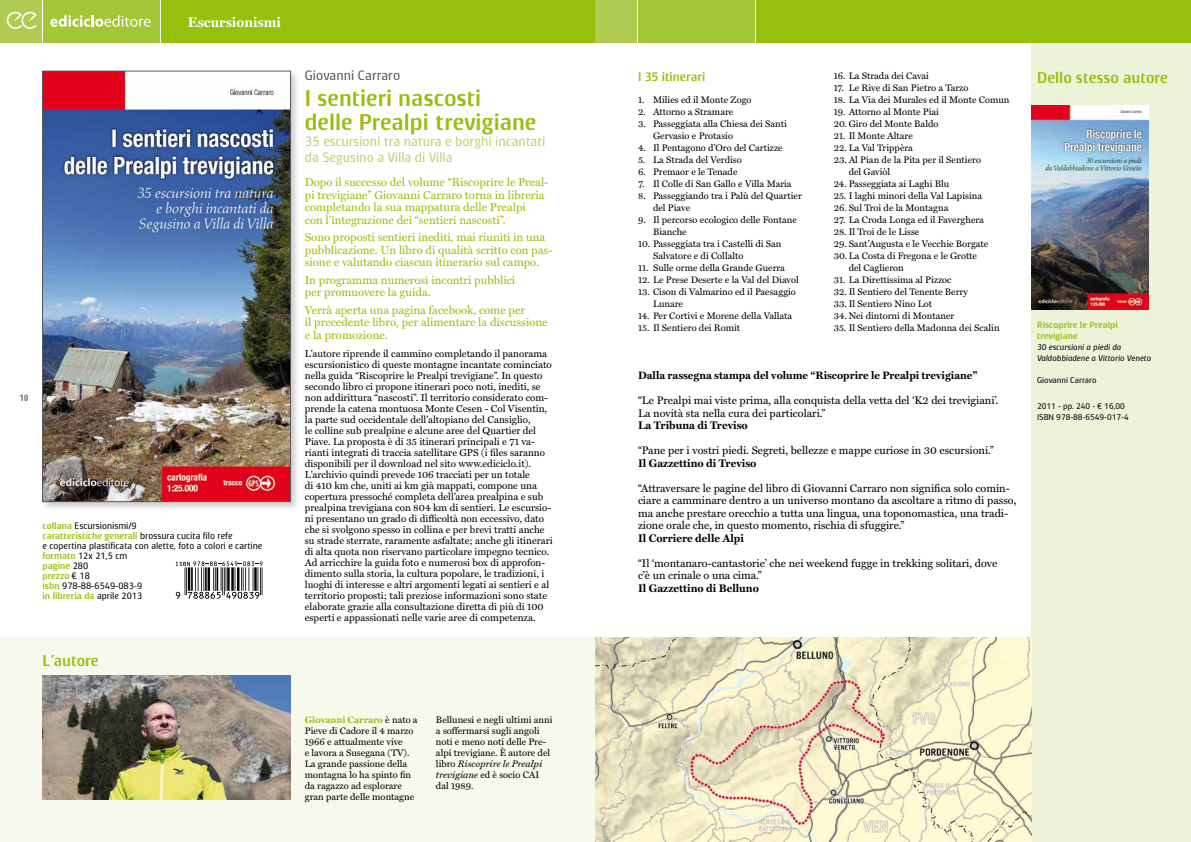
<style>
.page{position:relative;width:1191px;height:842px;background:#fff}
.page>*{position:absolute;margin:0;border:0;box-sizing:border-box;transform-origin:0 0}
.t1{font:700 22px/24px "Zotico 84";color:#97bf0d}
.t2{font:700 15px "Zotico 84";color:#97bf0d}
.t3{font:700 14px "Miller Text";color:#fff}
.t4{font:13px/15.6px "Zotico 84";color:#bbd26a}
.t5{font:13px "Zotico 84";color:#58585a}
.t6{font:700 12px "Zotico 84";color:#97bf0d}
.t7{font:11.5px/12.5px "Miller Text";color:#97bf0d}
.t8{font:11px/12.5px "Miller Text";color:#000}
.t9{font:700 11px "Miller Text";color:#000}
.t10{font:700 10.8px "Miller Text";color:#000}
.t11{font:10px/11px "Miller Text";color:#000}
.t12{font:700 condensed 9.8px "Myriad Pro";color:#707172}
.t13{font:9.5px/11px "Miller Text";color:#000}
.t14{font:9px/10px "Zotico 84";color:#000}
.t15{font:700 8.8px/11px "Zotico 84";letter-spacing:-.005em;color:#97bf0d}
.t16{font:8px/11px "Zotico 84";letter-spacing:-.005em;color:#000}
.t17{font:italic 8px/11px "Zotico 84";letter-spacing:-.005em;color:#000}
.s1{font-weight:700;color:#97bf0d}
.s2{font-style:italic}
</style>
<div class="page">
<div style="left:1031px;top:43px;width:160px;height:799px;background:#edf3d9"></div>
<div style="left:0;top:638px;width:595px;height:204px;background:#f6f9ec"></div>
<div style="left:0;top:0;width:41px;height:43px;background:#b0cb52"></div>
<div style="left:43px;top:0;width:116px;height:43px;background:#a4c537"></div>
<div style="left:161px;top:0;width:434px;height:43px;background:#97bf0d"></div>
<div style="left:595px;top:0;width:42px;height:43px;background:#b0cb52"></div>
<div style="left:638px;top:0;width:117px;height:43px;background:#a4c537"></div>
<div style="left:756px;top:0;width:435px;height:43px;background:#97bf0d"></div>
<svg style="left:50px;top:15px;width:100px;height:12px"></svg>
<svg style="left:7px;top:12px;width:29px;height:17px"></svg>
<div style="left:41px;top:69px;width:259px;height:442px;background:#000;opacity:.2"></div>
<img style="left:44px;top:73px;width:245px;height:427px">
<div style="left:42px;top:71px;width:249px;height:431px;border:1px solid #58585a"></div>
<svg style="left:176px;top:561px;width:87px;height:38px"></svg>
<img style="left:43px;top:676px;width:248px;height:123px">
<img style="left:595px;top:638px;width:436px;height:204px">
<img style="left:1031px;top:106px;width:117px;height:204px">
<h3 class="t3" style="left:188px;top:14px;width:95px">Escursionismi</h3>
<p class="t12" style="left:20px;top:392px;width:10px">10</p>
<p class="t14" style="left:43px;top:521px;width:221px"><span class="s1">collana</span> Escursionismi/9<br><span class="s1">caratteristiche generali</span> brossura cucita filo refe<br>e copertina plastificata con alette, foto a colori e cartine <span class="s1">formato</span> 12x 21,5 cm<br><span class="s1">pagine</span> 280<br><span class="s1">prezzo</span> € 18<br><span class="s1">isbn</span> 978-88-6549-083-9<br><span class="s1">in libreria da</span> aprile 2013</p>
<h2 class="t2" style="left:43px;top:651px;width:58px">L’autore</h2>
<h3 class="t5" style="left:305px;top:67px;width:97px">Giovanni Carraro</h3>
<h1 class="t1" style="left:305px;top:86px;width:233px">I sentieri nascosti<br>delle Prealpi trevigiane</h1>
<h3 class="t4" style="left:305px;top:134px;width:242px">35 escursioni tra natura e borghi incantati da Segusino a Villa di Villa</h3>
<p class="t7" style="left:305px;top:176px;width:245px">Dopo il successo del volume “Riscoprire le Preal&shy;pi trevigiane” Giovanni Carraro torna in libreria completando la sua mappatura delle Prealpi<br>con l’integrazione dei “sentieri nascosti”.</p>
<p class="t7" style="left:305px;top:231px;width:249px">Sono proposti sentieri inediti, mai riuniti in una pubblicazione. Un libro di qualità scritto con pas&shy;sione e valutando ciascun itinerario sul campo.</p>
<p class="t7" style="left:305px;top:273px;width:212px">In programma numerosi incontri pubblici per promuovere la guida.</p>
<p class="t7" style="left:305px;top:303px;width:244px">Verrà aperta una pagina facebook, come per<br>il precedente libro, per alimentare la discussione e la promozione.</p>
<p class="t11" style="left:305px;top:348px;width:249px">L’autore riprende il cammino completando il panorama escursionistico di queste montagne incantate cominciato nella guida “Riscoprire le Prealpi trevigiane”. In questo secondo libro ci propone itinerari poco noti, inediti, se non addirittura “nascosti”. Il territorio considerato com&shy;prende la catena montuosa Monte Cesen - Col Visentin, la parte sud occidentale dell’altopiano del Cansiglio,<br>le colline sub prealpine e alcune aree del Quartier del Piave. La proposta è di 35 itinerari principali e 71 va&shy;rianti integrati di traccia satellitare GPS (i files saranno disponibili per il download nel sito www.ediciclo.it).<br>L’archivio quindi prevede 106 tracciati per un totale<br>di 410 km che, uniti ai km già mappati, compone una copertura pressoché completa dell’area prealpina e sub prealpina trevigiana con 804 km di sentieri. Le escursio&shy;ni presentano un grado di difficoltà non eccessivo, dato che si svolgono spesso in collina e per brevi tratti anche su strade sterrate, raramente asfaltate; anche gli itinerari di alta quota non riservano particolare impegno tecnico.<br>Ad arricchire la guida foto e numerosi box di approfon&shy;dimento sulla storia, la cultura popolare, le tradizioni, i luoghi di interesse e altri argomenti legati ai sentieri e al territorio proposti; tali preziose informazioni sono state elaborate grazie alla consultazione diretta di più di 100 esperti e appassionati nelle varie aree di competenza.</p>
<p class="t13" style="left:305px;top:714px;width:114px"><span class="s1">Giovanni Carraro</span> è nato a<br>Pieve di Cadore il 4 marzo<br>1966 e attualmente vive<br>e lavora a Susegana (TV).<br>La grande passione della montagna lo ha spinto fin da ragazzo ad esplorare gran parte delle montagne</p>
<p class="t13" style="left:436px;top:714px;width:118px">Bellunesi e negli ultimi anni a soffermarsi sugli angoli noti e meno noti delle Pre&shy;alpi trevigiane. È autore del libro <span class="s2">Riscoprire le Prealpi trevigiane</span> ed è socio CAI dal 1989.</p>
<p class="t6" style="left:638px;top:69px;width:69px">I 35 itinerari</p>
<p class="t13" style="left:638px;top:94px;width:115px">1. Milies ed il Monte Zogo</p>
<p class="t13" style="left:638px;top:106px;width:97px">2. Attorno a Stramare</p>
<p class="t13" style="left:653px;top:118px;width:135px;line-height:12px;text-indent:-15px">3. Passeggiata alla Chiesa dei Santi<br>Gervasio e Protasio</p>
<p class="t13" style="left:638px;top:142px;width:146px">4. Il Pentagono d’Oro del Cartizze</p>
<p class="t13" style="left:638px;top:154px;width:105px">5. La Strada del Verdiso</p>
<p class="t13" style="left:638px;top:166px;width:101px">6. Premaor e le Tenade</p>
<p class="t13" style="left:638px;top:178px;width:155px">7. Il Colle di San Gallo e Villa Maria</p>
<p class="t13" style="left:653px;top:190px;width:150px;line-height:12px;text-indent:-15px">8. Passeggiando tra i Palù del Quartier del Piave</p>
<p class="t13" style="left:653px;top:214px;width:145px;line-height:12px;text-indent:-15px">9. Il percorso ecologico delle Fontane<br>Bianche</p>
<p class="t13" style="left:653px;top:238px;width:130px;line-height:12px;text-indent:-15px">10. Passeggiata tra i Castelli di San<br>Salvatore e di Collalto</p>
<p class="t13" style="left:638px;top:262px;width:148px">11. Sulle orme della Grande Guerra</p>
<p class="t13" style="left:638px;top:274px;width:162px">12. Le Prese Deserte e la Val del Diavol</p>
<p class="t13" style="left:653px;top:286px;width:144px;line-height:12px;text-indent:-15px">13. Cison di Valmarino ed il Paesaggio<br>Lunare</p>
<p class="t13" style="left:638px;top:310px;width:156px">14. Per Cortivi e Morene della Vallata</p>
<p class="t13" style="left:638px;top:322px;width:104px">15. Il Sentiero dei Romit</p>
<p class="t13" style="left:833px;top:70px;width:97px">16. La Strada dei Cavai</p>
<p class="t13" style="left:833px;top:82px;width:136px">17. Le Rive di San Pietro a Tarzo</p>
<p class="t13" style="left:833px;top:94px;width:177px">18. La Via dei Murales ed il Monte Comun</p>
<p class="t13" style="left:833px;top:106px;width:107px">19. Attorno al Monte Piai</p>
<p class="t13" style="left:833px;top:118px;width:106px">20. Giro del Monte Baldo</p>
<p class="t13" style="left:833px;top:130px;width:81px">21. Il Monte Altare</p>
<p class="t13" style="left:833px;top:142px;width:81px">22. La Val Trippèra</p>
<p class="t13" style="left:848px;top:154px;width:134px;line-height:12px;text-indent:-15px">23. Al Pian de la Pita per il Sentiero del Gaviòl</p>
<p class="t13" style="left:833px;top:178px;width:117px">24. Passeggiata ai Laghi Blu</p>
<p class="t13" style="left:833px;top:190px;width:150px">25. I laghi minori della Val Lapisina</p>
<p class="t13" style="left:833px;top:202px;width:116px">26. Sul Troi de la Montagna</p>
<p class="t13" style="left:833px;top:214px;width:152px">27. La Croda Longa ed il Faverghera</p>
<p class="t13" style="left:833px;top:226px;width:87px">28. Il Troi de le Lisse</p>
<p class="t13" style="left:833px;top:238px;width:156px">29. Sant’Augusta e le Vecchie Borgate</p>
<p class="t13" style="left:833px;top:250px;width:145px">30.La Costa di Fregona e le Grotte</p>
<p class="t13" style="left:848px;top:262px;width:57px">del Caglieron</p>
<p class="t13" style="left:833px;top:274px;width:119px">31. La Direttissima al Pizzoc</p>
<p class="t13" style="left:833px;top:286px;width:136px">32. Il Sentiero del Tenente Berry</p>
<p class="t13" style="left:833px;top:298px;width:100px">33. Il Sentiero Nino Lot</p>
<p class="t13" style="left:833px;top:310px;width:122px">34. Nei dintorni di Montaner</p>
<p class="t13" style="left:833px;top:322px;width:167px">35. Il Sentiero della Madonna dei Scalin</p>
<p class="t10" style="left:638px;top:369px;width:341px">Dalla rassegna stampa del volume “Riscoprire le Prealpi trevigiane”</p>
<p class="t8" style="left:638px;top:394px;width:362px">“Le Prealpi mai viste prima, alla conquista della vetta del ‘K2 dei trevigiani’.<br>La novità sta nella cura dei particolari.”</p>
<p class="t9" style="left:638px;top:419px;width:111px">La Tribuna di Treviso</p>
<p class="t8" style="left:638px;top:444px;width:357px">“Pane per i vostri piedi. Segreti, bellezze e mappe curiose in 30 escursioni.”</p>
<p class="t9" style="left:638px;top:456px;width:120px">Il Gazzettino di Treviso</p>
<p class="t8" style="left:638px;top:482px;width:380px">“Attraversare le pagine del libro di Giovanni Carraro non significa solo comin&shy;ciare a camminare dentro a un universo montano da ascoltare a ritmo di passo, ma anche prestare orecchio a tutta una lingua, una toponomastica, una tradi&shy;zione orale che, in questo momento, rischia di sfuggire.”</p>
<p class="t9" style="left:638px;top:531px;width:107px">Il Corriere delle Alpi</p>
<p class="t8" style="left:638px;top:557px;width:361px">“Il ‘montanaro-cantastorie’ che nei weekend fugge in trekking solitari, dove c’è un crinale o una cima.”</p>
<p class="t9" style="left:638px;top:581px;width:122px">Il Gazzettino di Belluno</p>
<h2 class="t2" style="left:1037px;top:68px;width:132px">Dello stesso autore</h2>
<p class="t15" style="left:1037px;top:320px;width:82px">Riscoprire le Prealpi trevigiane</p>
<p class="t17" style="left:1037px;top:342px;width:116px">30 escursioni a piedi da<br>Valdobbiadene a Vittorio Veneto</p>
<p class="t16" style="left:1037px;top:375px;width:61px">Giovanni Carraro</p>
<p class="t16" style="left:1037px;top:401px;width:93px">2011 - pp. 240 - € 16,00<br>ISBN 978-88-6549-017-4</p>
</div>
